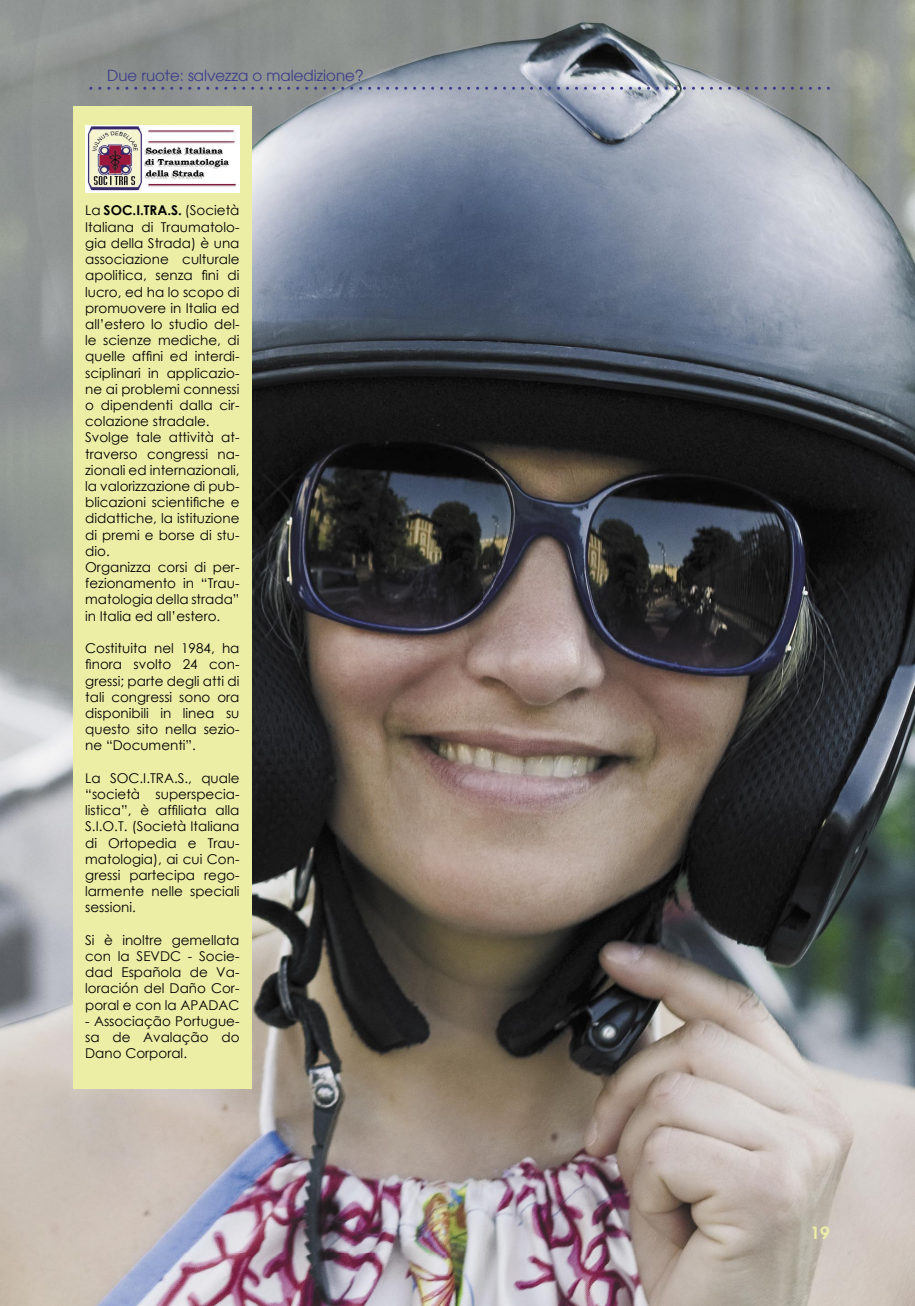
<style>
.page{position:relative;width:915px;height:1306px;background:#fff}
.page>*{position:absolute;margin:0;border:0;box-sizing:border-box;transform-origin:0 0}
.t1{font:600 16.5px "Avant Garde";color:#eceea6;scale:1.04 1}
.t2{font:15px "Avant Garde";color:#3c3d8b}
.t3{font:13.5px/16.2px "Century Gothic";color:#000;text-align:justify}
.s1{font-weight:700}
</style>
<div class="page">
<img style="left:0;top:0;width:914px;height:1305px">
<div style="left:73px;top:106px;width:179px;height:982px;background:#eceea6"></div>
<img style="left:85px;top:125px;width:154px;height:68px">
<svg style="left:98px;top:87px;width:722px;height:3px;background:#868ba2"></svg>
<p class="t2" style="left:107px;top:67px;width:258px">Due ruote: salvezza o maledizione?</p>
<p class="t3" style="left:85px;top:202px;width:156px;text-align:left">La <span class="s1">SOC.I.TRA.S.</span> (Società<br>Italiana di Traumatolo&shy;gia della Strada) è una associazione culturale apolitica, senza fini di lucro, ed ha lo scopo di promuovere in Italia ed all’estero lo studio del&shy;le scienze mediche, di quelle affini ed interdi&shy;sciplinari in applicazio&shy;ne ai problemi connessi o dipendenti dalla cir&shy;colazione stradale.<br>Svolge tale attività at&shy;traverso congressi na&shy;zionali ed internazionali, la valorizzazione di pub&shy;blicazioni scientifiche e didattiche, la istituzione di premi e borse di stu&shy;dio.<br>Organizza corsi di per&shy;fezionamento in “Trau&shy;matologia della strada” in Italia ed all’estero.</p>
<p class="t3" style="left:85px;top:640px;width:156px">Costituita nel 1984, ha finora svolto 24 con&shy;gressi; parte degli atti di tali congressi sono ora disponibili in linea su questo sito nella sezio&shy;ne “Documenti”.</p>
<p class="t3" style="left:85px;top:769px;width:156px">La SOC.I.TRA.S., quale “società superspecia&shy;listica”, è affiliata alla S.I.O.T. (Società Italiana di Ortopedia e Trau&shy;matologia), ai cui Con&shy;gressi partecipa rego&shy;larmente nelle speciali sessioni.</p>
<p class="t3" style="left:85px;top:931px;width:156px">Si è inoltre gemellata con la SEVDC - Socie&shy;dad Española de Va&shy;loración del Daño Cor&shy;poral e con la APADAC</p>
<p class="t3" style="left:85px;top:1012px;width:156px">- Associação Portugue&shy;sa de Avalação do Dano Corporal.</p>
<p class="t1" style="left:810px;top:1221px;width:20px">19</p>
</div>
